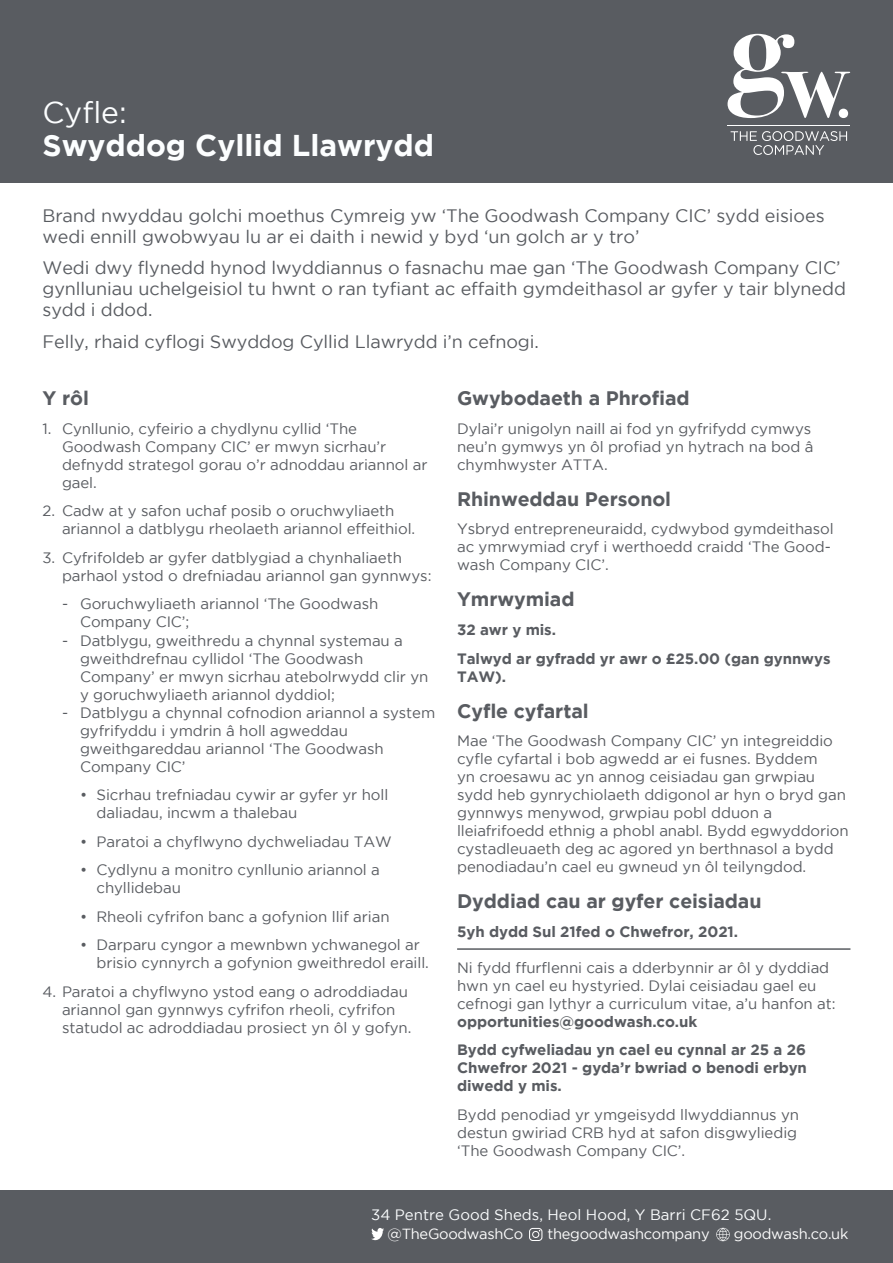
<style>
.page{position:relative;width:893px;height:1263px;background:#fff}
.page>*{position:absolute;margin:0;border:0;box-sizing:border-box;transform-origin:0 0}
.t1{font:700 30px "Gotham";color:#fcfeff}
.t2{font:30px "Gotham";color:#fcfeff}
.t3{font:700 19.5px "Gotham";letter-spacing:-.005em;color:#595c61}
.t4{font:18px/21px "Gotham";letter-spacing:-.005em;color:#595c61}
.t5{font:15px/18px "Gotham";letter-spacing:-.005em;color:#595c61}
.t6{font:700 15px/28.5px "Gotham";letter-spacing:-.005em;color:#595c61}
.t7{font:15px "Gotham";color:#fcfeff}
.t8{font:14.7px "Gotham";letter-spacing:-.02em;color:#fff}
</style>
<div class="page">
<div style="left:0;top:0;width:893px;height:183px;background:#595c61"></div>
<div style="left:0;top:1191px;width:893px;height:72px;background:#595c61"></div>
<svg style="left:727px;top:33px;width:124px;height:122px"></svg>
<hr style="left:727px;top:125px;width:123px;height:1px;background:#fff">
<svg style="left:371px;top:1228px;width:13px;height:12px"></svg>
<svg style="left:529px;top:1228px;width:13px;height:13px"></svg>
<svg style="left:716px;top:1228px;width:14px;height:13px"></svg>
<hr style="left:457px;top:948px;width:393px;height:2px;background:#595c61">
<h1 class="t2" style="left:43px;top:95px;width:86px">Cyfle:</h1>
<h1 class="t1" style="left:43px;top:128px;width:393px">Swyddog Cyllid Llawrydd</h1>
<p class="t4" style="left:43px;top:204px;width:784px">Brand nwyddau golchi moethus Cymreig yw ‘The Goodwash Company CIC’ sydd eisioes wedi ennill gwobwyau lu ar ei daith i newid y byd ‘un golch ar y tro’</p>
<p class="t4" style="left:43px;top:257px;width:805px">Wedi dwy flynedd hynod lwyddiannus o fasnachu mae gan ‘The Goodwash Company CIC’ gynlluniau uchelgeisiol tu hwnt o ran tyfiant ac effaith gymdeithasol ar gyfer y tair blynedd sydd i ddod.</p>
<p class="t4" style="left:43px;top:330px;width:498px">Felly, rhaid cyflogi Swyddog Cyllid Llawrydd i’n cefnogi.</p>
<h2 class="t3" style="left:43px;top:387px;width:48px">Y rôl</h2>
<p class="t5" style="left:62px;top:419px;width:367px;text-indent:-20px">1. Cynllunio, cyfeirio a chydlynu cyllid ‘The Goodwash Company CIC’ er mwyn sicrhau’r defnydd strategol gorau o’r adnoddau ariannol ar gael.</p>
<p class="t5" style="left:62px;top:502px;width:355px;text-indent:-20px">2. Cadw at y safon uchaf posib o oruchwyliaeth ariannol a datblygu rheolaeth ariannol effeithiol.</p>
<p class="t5" style="left:62px;top:548px;width:371px;text-indent:-20px">3. Cyfrifoldeb ar gyfer datblygiad a chynhaliaeth parhaol ystod o drefniadau ariannol gan gynnwys:</p>
<p class="t5" style="left:80px;top:595px;width:300px;text-indent:-18px">- Goruchwyliaeth ariannol ‘The Goodwash<br>Company CIC’;</p>
<p class="t5" style="left:80px;top:631px;width:350px;text-indent:-18px">- Datblygu, gweithredu a chynnal systemau a gweithdrefnau cyllidol ‘The Goodwash Company’ er mwyn sicrhau atebolrwydd clir yn y goruchwyliaeth ariannol dyddiol;</p>
<p class="t5" style="left:80px;top:703px;width:357px;text-indent:-18px">- Datblygu a chynnal cofnodion ariannol a system gyfrifyddu i ymdrin â holl agweddau gweithgareddau ariannol ‘The Goodwash Company CIC’</p>
<p class="t5" style="left:97px;top:785px;width:293px;text-indent:-16px">• Sicrhau trefniadau cywir ar gyfer yr holl daliadau, incwm a thalebau</p>
<p class="t5" style="left:80px;top:832px;width:313px">• Paratoi a chyflwyno dychweliadau TAW</p>
<p class="t5" style="left:97px;top:860px;width:285px;text-indent:-16px">• Cydlynu a monitro cynllunio ariannol a chyllidebau</p>
<p class="t5" style="left:80px;top:907px;width:311px">• Rheoli cyfrifon banc a gofynion llif arian</p>
<p class="t5" style="left:97px;top:935px;width:334px;text-indent:-16px">• Darparu cyngor a mewnbwn ychwanegol ar brisio cynnyrch a gofynion gweithredol eraill.</p>
<p class="t5" style="left:62px;top:982px;width:351px;text-indent:-20px">4. Paratoi a chyflwyno ystod eang o adroddiadau ariannol gan gynnwys cyfrifon rheoli, cyfrifon statudol ac adroddiadau prosiect yn ôl y gofyn.</p>
<h2 class="t3" style="left:457px;top:387px;width:234px">Gwybodaeth a Phrofiad</h2>
<p class="t5" style="left:457px;top:419px;width:358px">Dylai’r unigolyn naill ai fod yn gyfrifydd cymwys neu’n gymwys yn ôl profiad yn hytrach na bod â chymhwyster ATTA.</p>
<h2 class="t3" style="left:457px;top:488px;width:215px">Rhinweddau Personol</h2>
<p class="t5" style="left:457px;top:520px;width:378px">Ysbryd entrepreneuraidd, cydwybod gymdeithasol ac ymrwymiad cryf i werthoedd craidd ‘The Good&shy;wash Company CIC’.</p>
<h2 class="t3" style="left:457px;top:588px;width:119px">Ymrwymiad</h2>
<p class="t6" style="left:457px;top:615px;width:375px">32 awr y mis.<br>Talwyd ar gyfradd yr awr o £25.00 (gan gynnwys</p>
<p class="t6" style="left:457px;top:661px;width:51px">TAW).</p>
<h2 class="t3" style="left:457px;top:699px;width:133px">Cyfle cyfartal</h2>
<p class="t5" style="left:457px;top:731px;width:393px">Mae ‘The Goodwash Company CIC’ yn integreiddio cyfle cyfartal i bob agwedd ar ei fusnes. Byddem<br>yn croesawu ac yn annog ceisiadau gan grwpiau sydd heb gynrychiolaeth ddigonol ar hyn o bryd gan gynnwys menywod, grwpiau pobl dduon a lleiafrifoedd ethnig a phobl anabl. Bydd egwyddorion cystadleuaeth deg ac agored yn berthnasol a bydd penodiadau’n cael eu gwneud yn ôl teilyngdod.</p>
<h2 class="t3" style="left:457px;top:890px;width:306px">Dyddiad cau ar gyfer ceisiadau</h2>
<p class="t6" style="left:457px;top:916px;width:283px">5yh dydd Sul 21fed o Chwefror, 2021.</p>
<p class="t5" style="left:457px;top:958px;width:380px">Ni fydd ffurflenni cais a dderbynnir ar ôl y dyddiad hwn yn cael eu hystyried. Dylai ceisiadau gael eu cefnogi gan lythyr a curriculum vitae, a’u hanfon at:</p>
<p class="t6" style="left:457px;top:1006px;width:350px">opportunities@goodwash.co.uk<br>Bydd cyfweliadau yn cael eu cynnal ar 25 a 26</p>
<p class="t6" style="left:457px;top:1058px;width:351px;line-height:18px">Chwefror 2021 - gyda’r bwriad o benodi erbyn diwedd y mis.</p>
<p class="t5" style="left:457px;top:1105px;width:343px">Bydd penodiad yr ymgeisydd llwyddiannus yn destun gwiriad CRB hyd at safon disgwyliedig ‘The Goodwash Company CIC’.</p>
<p class="t7" style="left:371px;top:1206px;width:402px">34 Pentre Good Sheds, Heol Hood, Y Barri CF62 5QU.</p>
<p class="t8" style="left:388px;top:1225px;width:137px">@TheGoodwashCo</p>
<p class="t8" style="left:547px;top:1225px;width:164px">thegoodwashcompany</p>
<p class="t8" style="left:734px;top:1225px;width:116px">goodwash.co.uk</p>
</div>
